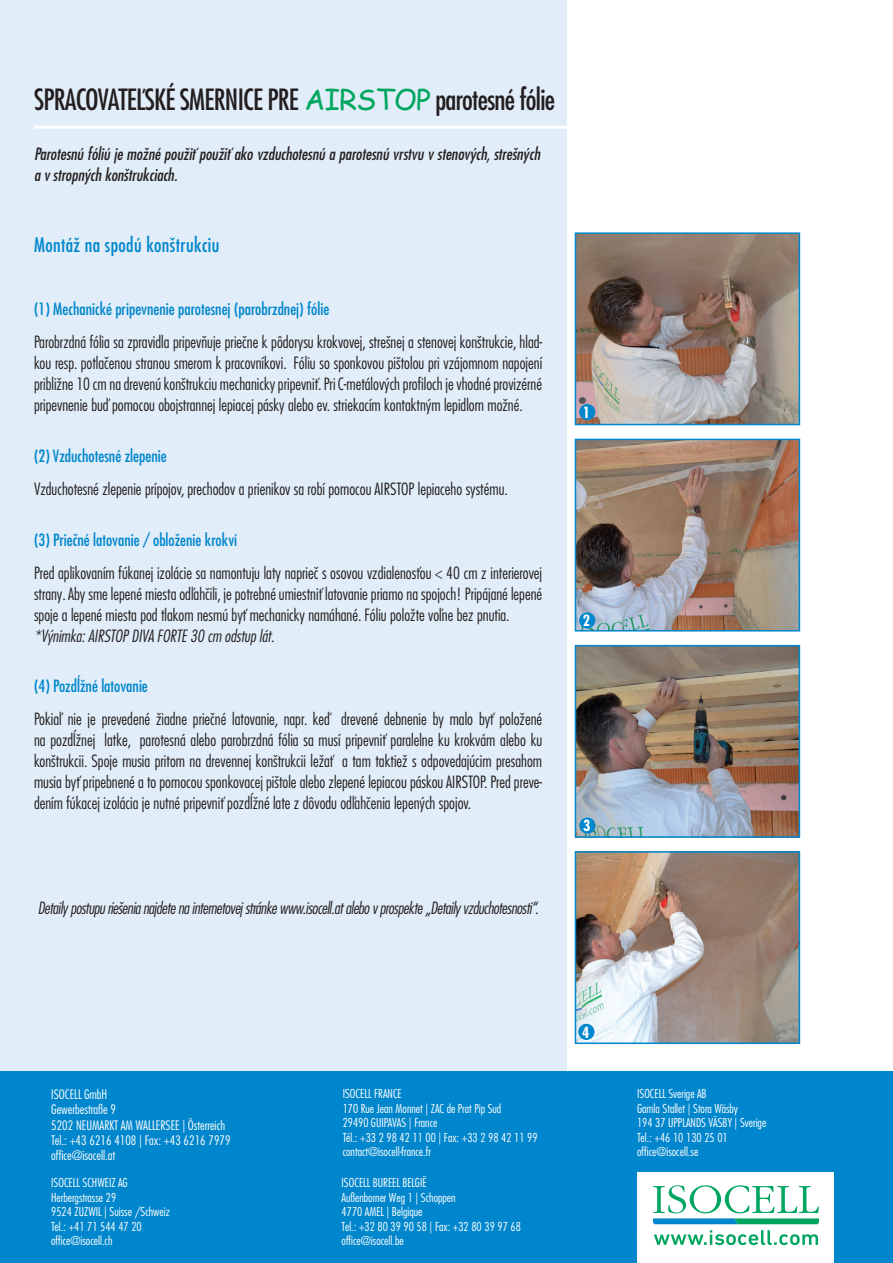
<style>
.page{position:relative;width:893px;height:1263px;background:#fff}
.page>*{position:absolute;margin:0;border:0;box-sizing:border-box;transform-origin:0 0}
.t1{font:500 condensed 28.5px "Futura LT Pro";letter-spacing:-.025em;color:#231f20}
.t2{font:500 condensed 19.5px "Futura LT Pro";letter-spacing:.02em;color:#0086cc}
.t3{font:300 condensed 16.5px/21px "Futura LT Pro";color:#231f20;text-align:justify}
.t4{font:500 condensed 16.5px "Futura LT Pro";color:#0086cc}
.t5{font:italic 500 condensed 16.5px/21px "Futura LT Pro";color:#231f20}
.t6{font:italic 300 condensed 16.5px "Futura LT Pro";letter-spacing:-.025em;color:#231f20}
.t7{font:italic 300 condensed 16.5px "Futura LT Pro";color:#231f20}
.t8{font:700 condensed 15px "Futura LT Pro";color:#fff}
.t9{font:300 condensed 12.75px/15.3px "Futura LT Pro";color:#fff;scale:1.04 1}
.t10{font:300 condensed 12px/14.4px "Futura LT Pro";color:#fff;scale:1.04 1}
.s1{font-family:"Comic Sans MS";font-weight:400;font-stretch:normal;color:#00a660}
</style>
<div class="page">
<img style="left:578px;top:235px;width:219px;height:187px">
<div style="left:575px;top:232px;width:225px;height:193px;border:2px solid #0086cc"></div>
<img style="left:578px;top:442px;width:219px;height:186px">
<div style="left:575px;top:439px;width:225px;height:192px;border:2px solid #0086cc"></div>
<img style="left:578px;top:648px;width:219px;height:187px">
<div style="left:575px;top:645px;width:225px;height:193px;border:2px solid #0086cc"></div>
<img style="left:578px;top:854px;width:219px;height:187px">
<div style="left:575px;top:851px;width:225px;height:193px;border:2px solid #0086cc"></div>
<div style="left:0;top:0;width:566px;height:1073px;background:#e1edf8"></div>
<hr style="left:34px;top:126px;width:537px;height:3px;background:#fff">
<div style="left:579px;top:404px;width:16px;height:16px;background:#0086cc;border-radius:50%"></div>
<div style="left:579px;top:612px;width:16px;height:16px;background:#0086cc;border-radius:50%"></div>
<div style="left:579px;top:817px;width:16px;height:17px;background:#0086cc;border-radius:50%"></div>
<div style="left:578px;top:1024px;width:16px;height:16px;background:#0086cc;border-radius:50%"></div>
<div style="left:0;top:1071px;width:893px;height:192px;background:#0086cc"></div>
<div style="left:637px;top:1172px;width:197px;height:91px;background:#fff"></div>
<svg style="left:653px;top:1185px;width:166px;height:39px"></svg>
<svg style="left:654px;top:1230px;width:164px;height:15px"></svg>
<h1 class="t1" style="left:34px;top:80px;width:523px">SPRACOVATEĽSKÉ SMERNICE PRE <span class="s1">AIRSTOP</span> parotesné fólie</h1>
<p class="t5" style="left:34px;top:143px;width:508px">Parotesnú fóliú je možné použiť použiť ako vzduchotesnú a parotesnú vrstvu v stenových, strešných a v stropných konštrukciach.</p>
<p class="t2" style="left:34px;top:232px;width:187px">Montáž na spodú konštrukciu</p>
<p class="t4" style="left:34px;top:298px;width:297px">(1) Mechanické pripevnenie parotesnej (parobrzdnej) fólie</p>
<p class="t3" style="left:34px;top:332px;width:510px">Parobrzdná fólia sa zpravidla pripevňuje priečne k pôdorysu krokvovej, strešnej a stenovej konštrukcie, hlad&shy;kou resp. potlačenou stranou smerom k pracovníkovi. Fóliu so sponkovou pištolou pri vzájomnom napojení približne 10 cm na drevenú konštrukciu mechanicky pripevniť. Pri C-metálových profiloch je vhodné provizérné pripevnenie buď pomocou obojstrannej lepiacej pásky alebo ev. striekacím kontaktným lepidlom možné.</p>
<p class="t4" style="left:34px;top:445px;width:134px">(2) Vzduchotesné zlepenie</p>
<p class="t3" style="left:34px;top:478px;width:475px">Vzduchotesné zlepenie prípojov, prechodov a prienikov sa robí pomocou AIRSTOP lepiaceho systému.</p>
<p class="t4" style="left:34px;top:528px;width:205px">(3) Priečné latovanie / obloženie krokví</p>
<p class="t3" style="left:34px;top:562px;width:510px">Pred aplikovaním fúkanej izolácie sa namontuju laty naprieč s osovou vzdialenosťou &lt; 40 cm z interierovej strany. Aby sme lepené miesta odľahčili, je potrebné umiestniť latovanie priamo na spojoch! Pripájané lepené spoje a lepené miesta pod tlakom nesmú byť mechanicky namáhané. Fóliu položte voľne bez pnutia.</p>
<p class="t7" style="left:34px;top:625px;width:242px">*Výnimka: AIRSTOP DIVA FORTE 30 cm odstup lát.</p>
<p class="t4" style="left:34px;top:675px;width:115px">(4) Pozdĺžné latovanie</p>
<p class="t3" style="left:34px;top:708px;width:510px">Pokiaľ nie je prevedené žiadne priečné latovanie, napr. keď drevené debnenie by malo byť položené na pozdĺžnej latke, parotesná alebo parobrzdná fólia sa musí pripevniť paralelne ku krokvám alebo ku konštrukcii. Spoje musia pritom na drevennej konštrukcii ležať a tam taktiež s odpovedajúcim presahom musia byť pripebnené a to pomocou sponkovacej pištole alebo zlepené lepiacou páskou AIRSTOP. Pred preve&shy;dením fúkacej izolácia je nutné pripevniť pozdĺžné late z dôvodu odľahčenia lepených spojov.</p>
<p class="t6" style="left:38px;top:897px;width:502px">Detaily postupu riešenia najdete na internetovej stránke www.isocell.at alebo v prospekte „Detaily vzduchotesnosti“.</p>
<p class="t8" style="left:583px;top:402px;width:9px">1</p>
<p class="t8" style="left:583px;top:611px;width:9px">2</p>
<p class="t8" style="left:583px;top:816px;width:9px">3</p>
<p class="t8" style="left:582px;top:1022px;width:9px">4</p>
<p class="t9" style="left:51px;top:1087px;width:174px">ISOCELL GmbH<br>Gewerbestraße 9<br>5202 NEUMARKT AM WALLERSEE | Österreich<br>Tel.: +43 6216 4108 | Fax: +43 6216 7979 office@isocell.at</p>
<p class="t10" style="left:343px;top:1087px;width:189px">ISOCELL FRANCE<br>170 Rue Jean Monnet | ZAC de Prat Pip Sud<br>29490 GUIPAVAS | France<br>Tél.: +33 2 98 42 11 00 | Fax: +33 2 98 42 11 99 contact@isocell-france.fr</p>
<p class="t10" style="left:637px;top:1087px;width:126px">ISOCELL Sverige AB<br>Gamla Stallet | Stora Wäsby<br>194 37 UPPLANDS VÄSBY | Sverige<br>Tel.: +46 10 130 25 01 office@isocell.se</p>
<p class="t10" style="left:51px;top:1175px;width:116px">ISOCELL SCHWEIZ AG<br>Herbergstrasse 29<br>9524 ZUZWIL | Suisse /Schweiz<br>Tel.: +41 71 544 47 20 office@isocell.ch</p>
<p class="t10" style="left:342px;top:1175px;width:174px">ISOCELL BUREEL BELGIË<br>Außenborner Weg 1 | Schoppen<br>4770 AMEL | Belgique<br>Tel.: +32 80 39 90 58 | Fax: +32 80 39 97 68 office@isocell.be</p>
</div>
